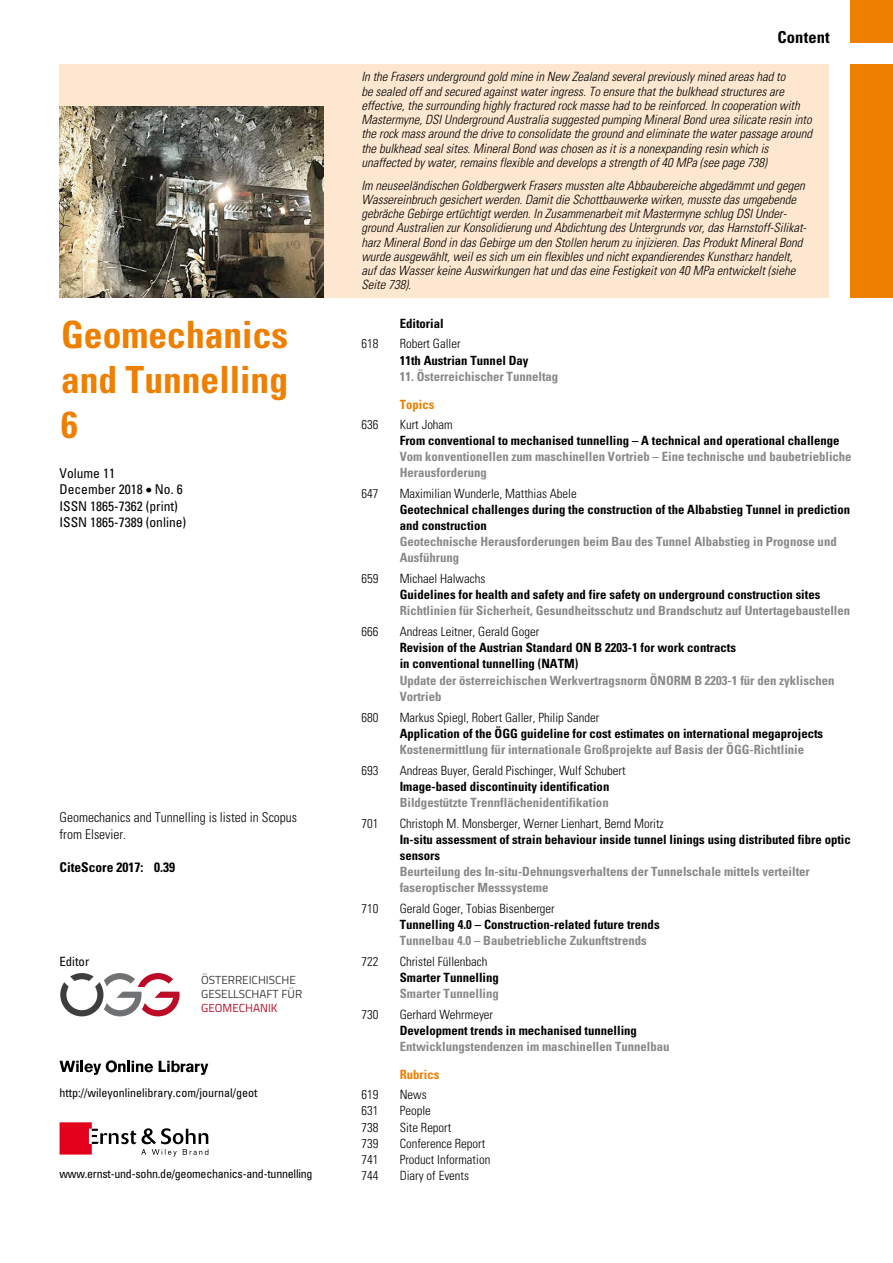
<style>
.page{position:relative;width:893px;height:1263px;background:#fff}
.page>*{position:absolute;margin:0;border:0;box-sizing:border-box;transform-origin:0 0}
.t1{font:700 condensed 37.5px/45px "Univers LT Std";color:#ee7f00;text-align:justify}
.t2{font:700 condensed 16.5px "Univers LT Std";letter-spacing:.01em;color:#000}
.t3{font:condensed 13.5px/16.5px "Univers LT Std";color:#000}
.t4{font:300 condensed 13.5px/16.5px "Univers LT Std";color:#000}
.t5{font:700 condensed 13.5px "Univers LT Std";color:#000}
.t6{font:italic 300 condensed 12.75px/14.2px "Univers LT Std";color:#000}
.t7{font:700 condensed 12.75px/16px "Univers LT Std";color:#87888a}
.t8{font:700 condensed 12.75px/16px "Univers LT Std";color:#000}
.t9{font:300 condensed 12.75px "Univers LT Std";color:#000}
.t10{font:700 condensed 12.75px "Univers LT Std";color:#ee7f00}
.t11{font:condensed 12.75px "Univers LT Std";color:#000}
.t12{font:condensed 12px "Univers LT Std";letter-spacing:-.02em;color:#000}
.t13{font:condensed 12px "Univers LT Std";color:#000}
.t14{font:11.7px/14.1px "Titillium Web";color:#3e3d40}
.t15{font:11.7px "Titillium Web";color:#bd0a26}
</style>
<div class="page">
<div style="left:60px;top:64px;width:769px;height:234px;background:#fde7d0"></div>
<div style="left:850px;top:0;width:43px;height:43px;background:#ee7f00"></div>
<div style="left:850px;top:64px;width:43px;height:234px;background:#ee7f00"></div>
<img style="left:60px;top:106px;width:263px;height:192px">
<svg style="left:60px;top:973px;width:120px;height:43px"></svg>
<svg style="left:60px;top:1122px;width:148px;height:34px"></svg>
<svg style="left:60px;top:1060px;width:93px;height:15px"></svg>
<svg style="left:159px;top:1061px;width:49px;height:14px"></svg>
<h1 class="t1" style="left:61px;top:312px;width:229px">Geomechanics and Tunnelling 6</h1>
<p class="t3" style="left:60px;top:464px;width:128px">Volume 11<br>December 2018 • No. 6<br>ISSN 1865-7362 (print)<br>ISSN 1865-7389 (online)</p>
<p class="t4" style="left:60px;top:809px;width:239px">Geomechanics and Tunnelling is listed in Scopus from Elsevier.</p>
<p class="t5" style="left:60px;top:858px;width:117px">CiteScore 2017: 0.39</p>
<p class="t11" style="left:60px;top:953px;width:31px">Editor</p>
<p class="t14" style="left:201px;top:972px;width:102px">ÖSTERREICHISCHE<br>GESELLSCHAFT FÜR</p>
<p class="t15" style="left:201px;top:999px;width:78px">GEOMECHANIK</p>
<p class="t13" style="left:60px;top:1085px;width:199px">http://wileyonlinelibrary.com/journal/geot</p>
<p class="t12" style="left:60px;top:1166px;width:255px">www.ernst-und-sohn.de/geomechanics-and-tunnelling</p>
<p class="t2" style="left:777px;top:27px;width:54px">Content</p>
<p class="t6" style="left:361px;top:70px;width:452px">In the Frasers underground gold mine in New Zealand several previously mined areas had to<br>be sealed off and secured against water ingress. To ensure that the bulkhead structures are effective, the surrounding highly fractured rock masse had to be reinforced. In cooperation with Mastermyne, DSI Underground Australia suggested pumping Mineral Bond urea silicate resin into the rock mass around the drive to consolidate the ground and eliminate the water passage around the bulkhead seal sites. Mineral Bond was chosen as it is a nonexpanding resin which is unaffected by water, remains flexible and develops a strength of 40 MPa (see page 738)</p>
<p class="t6" style="left:361px;top:178px;width:445px">Im neuseeländischen Goldbergwerk Frasers mussten alte Abbaubereiche abgedämmt und gegen Wassereinbruch gesichert werden. Damit die Schottbauwerke wirken, musste das umgebende gebräche Gebirge ertüchtigt werden. In Zusammenarbeit mit Mastermyne schlug DSI Under&shy;ground Australien zur Konsolidierung und Abdichtung des Untergrunds vor, das Harnstoff-Silikat&shy;harz Mineral Bond in das Gebirge um den Stollen herum zu injizieren. Das Produkt Mineral Bond wurde ausgewählt, weil es sich um ein flexibles und nicht expandierendes Kunstharz handelt, auf das Wasser keine Auswirkungen hat und das eine Festigkeit von 40 MPa entwickelt (siehe Seite 738).</p>
<p class="t8" style="left:400px;top:316px;width:45px">Editorial</p>
<p class="t9" style="left:361px;top:336px;width:18px">618</p>
<p class="t9" style="left:400px;top:336px;width:62px">Robert Galler</p>
<p class="t8" style="left:400px;top:352px;width:130px">11th Austrian Tunnel Day</p>
<p class="t7" style="left:400px;top:368px;width:160px">11. Österreichischer Tunneltag</p>
<p class="t10" style="left:400px;top:396px;width:36px">Topics</p>
<p class="t9" style="left:361px;top:417px;width:18px">636</p>
<p class="t9" style="left:400px;top:417px;width:55px">Kurt Joham</p>
<p class="t8" style="left:400px;top:432px;width:441px">From conventional to mechanised tunnelling – A technical and operational challenge</p>
<p class="t7" style="left:400px;top:448px;width:453px">Vom konventionellen zum maschinellen Vortrieb – Eine technische und baubetriebliche<br>Herausforderung</p>
<p class="t9" style="left:361px;top:486px;width:18px">647</p>
<p class="t9" style="left:400px;top:486px;width:178px">Maximilian Wunderle, Matthias Abele</p>
<p class="t8" style="left:400px;top:502px;width:452px">Geotechnical challenges during the construction of the Albabstieg Tunnel in prediction and construction</p>
<p class="t7" style="left:400px;top:534px;width:438px">Geotechnische Herausforderungen beim Bau des Tunnel Albabstieg in Prognose und<br>Ausführung</p>
<p class="t9" style="left:361px;top:571px;width:18px">659</p>
<p class="t9" style="left:400px;top:571px;width:87px">Michael Halwachs</p>
<p class="t8" style="left:400px;top:587px;width:422px">Guidelines for health and safety and fire safety on underground construction sites</p>
<p class="t7" style="left:400px;top:603px;width:452px">Richtlinien für Sicherheit, Gesundheitsschutz und Brandschutz auf Untertagebaustellen</p>
<p class="t9" style="left:361px;top:624px;width:18px">666</p>
<p class="t9" style="left:400px;top:624px;width:141px">Andreas Leitner, Gerald Goger</p>
<p class="t8" style="left:400px;top:640px;width:338px">Revision of the Austrian Standard ON B 2203-1 for work contracts in conventional tunnelling (NATM)</p>
<p class="t7" style="left:400px;top:672px;width:436px">Update der österreichischen Werkvertragsnorm ÖNORM B 2203-1 für den zyklischen<br>Vortrieb</p>
<p class="t9" style="left:361px;top:709px;width:18px">680</p>
<p class="t9" style="left:400px;top:709px;width:201px">Markus Spiegl, Robert Galler, Philip Sander</p>
<p class="t8" style="left:400px;top:725px;width:425px">Application of the ÖGG guideline for cost estimates on international megaprojects</p>
<p class="t7" style="left:400px;top:741px;width:406px">Kostenermittlung für internationale Großprojekte auf Basis der ÖGG-Richtlinie</p>
<p class="t9" style="left:361px;top:762px;width:18px">693</p>
<p class="t9" style="left:400px;top:762px;width:227px">Andreas Buyer, Gerald Pischinger, Wulf Schubert</p>
<p class="t8" style="left:400px;top:778px;width:211px">Image-based discontinuity identification</p>
<p class="t7" style="left:400px;top:794px;width:210px">Bildgestützte Trennflächenidentifikation</p>
<p class="t9" style="left:361px;top:815px;width:18px">701</p>
<p class="t9" style="left:400px;top:815px;width:266px">Christoph M. Monsberger, Werner Lienhart, Bernd Moritz</p>
<p class="t8" style="left:400px;top:831px;width:453px">In-situ assessment of strain behaviour inside tunnel linings using distributed fibre optic sensors</p>
<p class="t7" style="left:400px;top:863px;width:412px">Beurteilung des In-situ-Dehnungsverhaltens der Tunnelschale mittels verteilter faseroptischer Messsysteme</p>
<p class="t9" style="left:361px;top:900px;width:18px">710</p>
<p class="t9" style="left:400px;top:900px;width:157px">Gerald Goger, Tobias Bisenberger</p>
<p class="t8" style="left:400px;top:916px;width:261px">Tunnelling 4.0 – Construction-related future trends</p>
<p class="t7" style="left:400px;top:932px;width:249px">Tunnelbau 4.0 – Baubetriebliche Zukunftstrends</p>
<p class="t9" style="left:361px;top:954px;width:18px">722</p>
<p class="t9" style="left:400px;top:954px;width:89px">Christel Füllenbach</p>
<p class="t8" style="left:400px;top:969px;width:101px">Smarter Tunnelling</p>
<p class="t7" style="left:400px;top:985px;width:101px">Smarter Tunnelling</p>
<p class="t9" style="left:361px;top:1007px;width:18px">730</p>
<p class="t9" style="left:400px;top:1007px;width:95px">Gerhard Wehrmeyer</p>
<p class="t8" style="left:400px;top:1022px;width:239px">Development trends in mechanised tunnelling</p>
<p class="t7" style="left:400px;top:1038px;width:271px">Entwicklungstendenzen im maschinellen Tunnelbau</p>
<p class="t10" style="left:400px;top:1067px;width:41px">Rubrics</p>
<p class="t9" style="left:361px;top:1087px;width:18px">619</p>
<p class="t9" style="left:400px;top:1087px;width:28px">News</p>
<p class="t9" style="left:361px;top:1103px;width:18px">631</p>
<p class="t9" style="left:400px;top:1103px;width:33px">People</p>
<p class="t9" style="left:361px;top:1119px;width:18px">738</p>
<p class="t9" style="left:400px;top:1119px;width:53px">Site Report</p>
<p class="t9" style="left:361px;top:1135px;width:18px">739</p>
<p class="t9" style="left:400px;top:1135px;width:87px">Conference Report</p>
<p class="t9" style="left:361px;top:1151px;width:18px">741</p>
<p class="t9" style="left:400px;top:1151px;width:92px">Product Information</p>
<p class="t9" style="left:361px;top:1167px;width:18px">744</p>
<p class="t9" style="left:400px;top:1167px;width:71px">Diary of Events</p>
</div>
